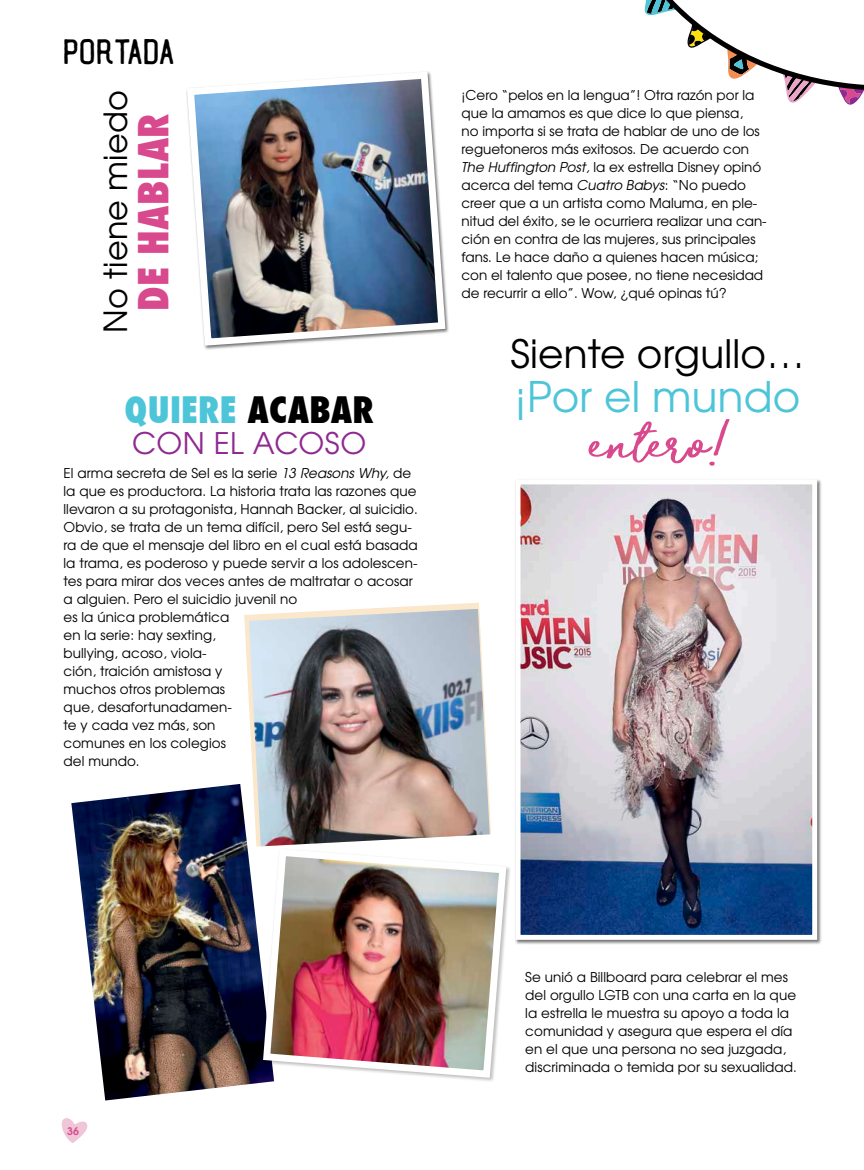
<style>
.page{position:relative;width:864px;height:1170px;background:#fff}
.page>*{position:absolute;margin:0;border:0;box-sizing:border-box;transform-origin:0 0}
.t1{font:66px "trendsetter";letter-spacing:.005em;color:#d9498d}
.t2{font:42px "Te X Gyre Adventor";letter-spacing:.005em;color:#4dc5d9}
.t3{font:800 condensed 40.5px "Futura";letter-spacing:.005em;color:#d9498d}
.t4{font:39px "Te X Gyre Adventor";letter-spacing:.005em;color:#000}
.t5{font:800 condensed 35.55px "Futura";letter-spacing:.005em;color:#4dc5d9}
.t6{font:33px "Southbank LT";letter-spacing:.01em;color:#000}
.t7{font:31.8px "Te X Gyre Adventor";letter-spacing:.005em;color:#000}
.t8{font:29.7px "Te X Gyre Adventor";letter-spacing:.02em;color:#8f2990}
.t9{font:13.5px/18px "Te X Gyre Adventor";letter-spacing:.005em;color:#000}
.t10{font:700 10.5px "Te X Gyre Adventor";color:#d9498d}
.s1{color:#000}
.s2{font-style:italic}
</style>
<div class="page">
<svg style="left:644px;top:0;width:219px;height:105px"></svg>
<img style="left:71px;top:784px;width:197px;height:316px">
<img style="left:259px;top:846px;width:251px;height:235px">
<img style="left:186px;top:72px;width:263px;height:277px">
<svg style="left:244px;top:602px;width:247px;height:244px"></svg>
<img style="left:249px;top:608px;width:240px;height:238px">
<div style="left:514px;top:478px;width:307px;height:466px;background:#000;opacity:.55"></div>
<img style="left:521px;top:485px;width:289px;height:448px">
<div style="left:515px;top:479px;width:301px;height:460px;border:5px solid #fff"></div>
<svg style="left:61px;top:1118px;width:27px;height:25px"></svg>
<p class="t6" style="left:65px;top:32px;width:112px">PORTADA</p>
<p class="t7" style="left:90px;top:333px;width:244px;rotate:-90deg">No tiene miedo</p>
<p class="t3" style="left:126px;top:311px;width:199px;rotate:-90deg">DE HABLAR</p>
<p class="t5" style="left:124px;top:386px;width:251px">QUIERE <span class="s1">ACABAR</span></p>
<p class="t8" style="left:132px;top:419px;width:235px">CON EL ACOSO</p>
<p class="t9" style="left:63px;top:463px;width:356px">El arma secreta de Sel es la serie <span class="s2">13 Reasons Why,</span> de la que es productora. La historia trata las razones que llevaron a su protagonista, Hannah Backer, al suicidio.<br>Obvio, se trata de un tema difícil, pero Sel está segu&shy;ra de que el mensaje del libro en el cual está basada la trama, es poderoso y puede servir a los adolescen&shy;tes para mirar dos veces antes de maltratar o acosar a alguien. Pero el suicidio juvenil no<br>es la única problemática<br>en la serie: hay sexting,<br>bullying, acoso, viola-<br>ción, traición amistosa y<br>muchos otros problemas<br>que, desafortunadamen-<br>te y cada vez más, son<br>comunes en los colegios<br>del mundo.</p>
<p class="t9" style="left:461px;top:85px;width:306px">¡Cero “pelos en la lengua”! Otra razón por la que la amamos es que dice lo que piensa,<br>no importa si se trata de hablar de uno de los reguetoneros más exitosos. De acuerdo con <span class="s2">The Huffington Post,</span> la ex estrella Disney opinó acerca del tema <span class="s2">Cuatro Babys</span>: “No puedo creer que a un artista como Maluma, en ple&shy;nitud del éxito, se le ocurriera realizar una can&shy;ción en contra de las mujeres, sus principales fans. Le hace daño a quienes hacen música; con el talento que posee, no tiene necesidad de recurrir a ello”. Wow, ¿qué opinas tú?</p>
<p class="t4" style="left:510px;top:322px;width:296px">Siente orgullo…</p>
<p class="t2" style="left:514px;top:364px;width:287px">¡Por el mundo</p>
<p class="t1" style="left:589px;top:407px;width:139px">entero!</p>
<p class="t10" style="left:67px;top:1121px;width:13px">36</p>
<p class="t9" style="left:525px;top:967px;width:273px">Se unió a Billboard para celebrar el mes del orgullo LGTB con una carta en la que la estrella le muestra su apoyo a toda la comunidad y asegura que espera el día en el que una persona no sea juzgada, discriminada o temida por su sexualidad.</p>
</div>
